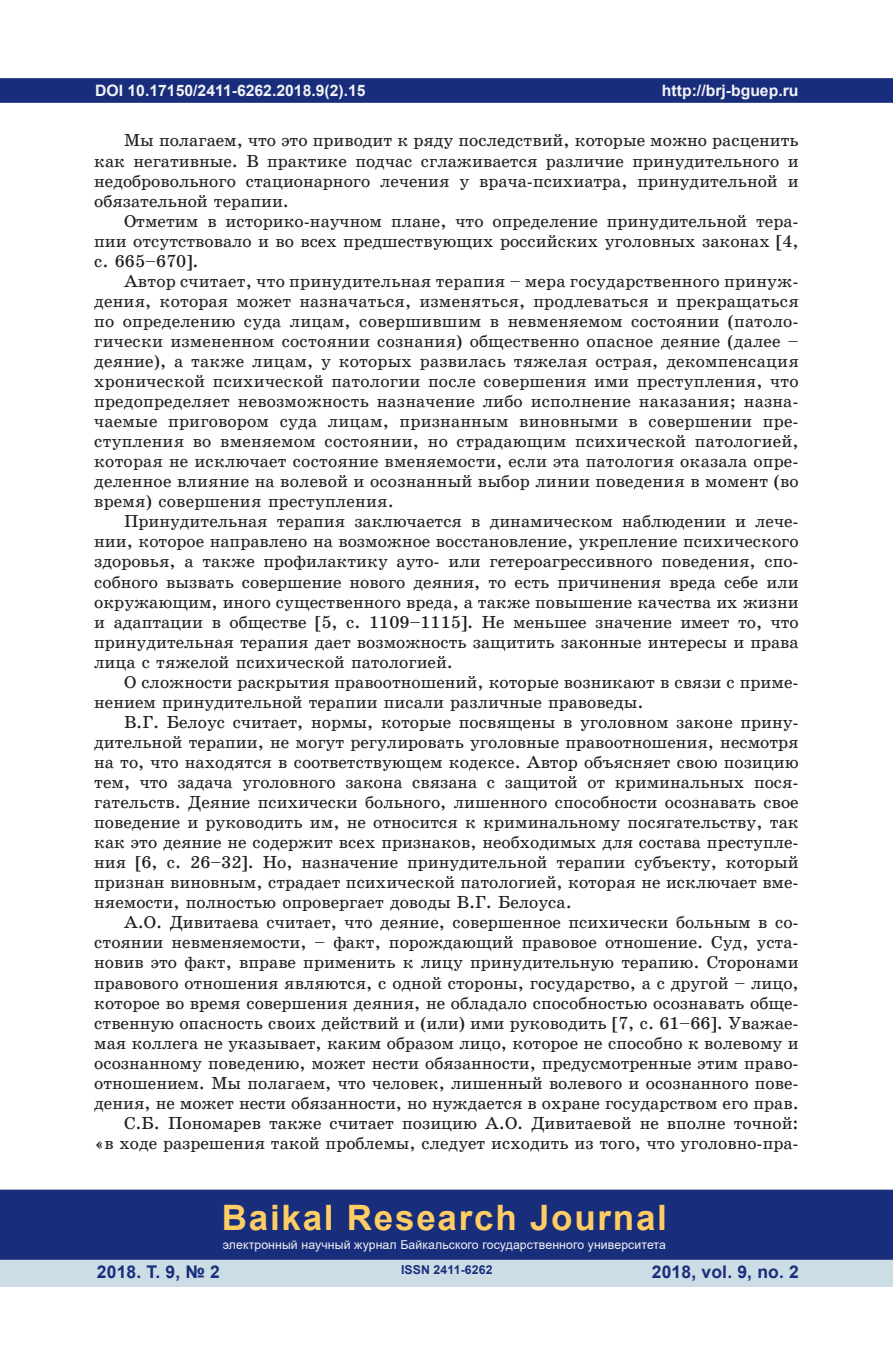
<style>
.page{position:relative;width:893px;height:1360px;background:#fff}
.page>*{position:absolute;margin:0;border:0;box-sizing:border-box;transform-origin:0 0}
.t1{font:700 35px "Arial";letter-spacing:.05em;color:#fecd64}
.t2{font:17.5px/20.1px "School Book C";color:#231f20;text-align:justify}
.t3{font:700 17.5px "Arial";letter-spacing:.01em;color:#182d7c}
.t4{font:700 15.75px "Arial";color:#f2f3f4}
.t5{font:12.25px "Arial";letter-spacing:.01em;color:#f2f3f4}
.t6{font:700 12.25px "Arial";letter-spacing:.01em;color:#182d7c}
</style>
<div class="page">
<div style="left:1px;top:79px;width:891px;height:23px;background:#182d7c"></div>
<div style="left:0;top:78px;width:893px;height:25px;border:2px solid #182d7c"></div>
<div style="left:0;top:1258px;width:893px;height:28px;background:#cddde6"></div>
<div style="left:1px;top:1190px;width:891px;height:68px;background:#182d7c"></div>
<div style="left:0;top:1189px;width:893px;height:70px;border:2px solid #182d7c"></div>
<p class="t4" style="left:95px;top:79px;width:272px">DOI 10.17150/2411-6262.2018.9(2).15</p>
<p class="t2" style="left:94px;top:131px;width:706px;text-indent:30px">Мы полагаем, что это приводит к ряду последствий, которые можно расценить как негативные. В практике подчас сглаживается различие принудительного и недобровольного стационарного лечения у врача-психиатра, принудительной и обязательной терапии.</p>
<p class="t2" style="left:94px;top:211px;width:706px;text-indent:30px">Отметим в историко-научном плане, что определение принудительной тера&shy;пии отсутствовало и во всех предшествующих российских уголовных законах [4, с. 665–670].</p>
<p class="t2" style="left:94px;top:271px;width:706px;text-indent:30px">Автор считает, что принудительная терапия – мера государственного принуж&shy;дения, которая может назначаться, изменяться, продлеваться и прекращаться по определению суда лицам, совершившим в невменяемом состоянии (патоло&shy;гически измененном состоянии сознания) общественно опасное деяние (далее – деяние), а также лицам, у которых развилась тяжелая острая, декомпенсация хронической психической патологии после совершения ими преступления, что предопределяет невозможность назначение либо исполнение наказания; назна&shy;чаемые приговором суда лицам, признанным виновными в совершении пре&shy;ступления во вменяемом состоянии, но страдающим психической патологией, которая не исключает состояние вменяемости, если эта патология оказала опре&shy;деленное влияние на волевой и осознанный выбор линии поведения в момент (во время) совершения преступления.</p>
<p class="t2" style="left:94px;top:511px;width:706px;text-indent:30px">Принудительная терапия заключается в динамическом наблюдении и лече&shy;нии, которое направлено на возможное восстановление, укрепление психического здоровья, а также профилактику ауто- или гетероагрессивного поведения, спо&shy;собного вызвать совершение нового деяния, то есть причинения вреда себе или окружающим, иного существенного вреда, а также повышение качества их жизни и адаптации в обществе [5, с. 1109–1115]. Не меньшее значение имеет то, что принудительная терапия дает возможность защитить законные интересы и права лица с тяжелой психической патологией.</p>
<p class="t2" style="left:94px;top:672px;width:706px;text-indent:30px">О сложности раскрытия правоотношений, которые возникают в связи с приме&shy;нением принудительной терапии писали различные правоведы.</p>
<p class="t2" style="left:94px;top:712px;width:706px;text-indent:30px">В.Г. Белоус считает, нормы, которые посвящены в уголовном законе прину&shy;дительной терапии, не могут регулировать уголовные правоотношения, несмотря на то, что находятся в соответствующем кодексе. Автор объясняет свою позицию тем, что задача уголовного закона связана с защитой от криминальных пося&shy;гательств. Деяние психически больного, лишенного способности осознавать свое поведение и руководить им, не относится к криминальному посягательству, так как это деяние не содержит всех признаков, необходимых для состава преступле&shy;ния [6, с. 26–32]. Но, назначение принудительной терапии субъекту, который признан виновным, страдает психической патологией, которая не исключает вме&shy;няемости, полностью опровергает доводы В.Г. Белоуса.</p>
<p class="t2" style="left:94px;top:912px;width:706px;text-align:right">А.О. Дивитаева считает, что деяние, совершенное психически больным в со&shy;стоянии невменяемости, – факт, порождающий правовое отношение. Суд, уста&shy;новив это факт, вправе применить к лицу принудительную терапию. Сторонами правового отношения являются, с одной стороны, государство, а с другой – лицо, которое во время совершения деяния, не обладало способностью осознавать обще&shy;ственную опасность своих действий и (или) ими руководить [7, с. 61–66]. Уважае&shy;мая коллега не указывает, каким образом лицо, которое не способно к волевому и осознанному поведению, может нести обязанности, предусмотренные этим право&shy;отношением. Мы полагаем, что человек, лишенный волевого и осознанного пове&shy;дения, не может нести обязанности, но нуждается в охране государством его прав.<br>С.Б. Пономарев также считает позицию А.О. Дивитаевой не вполне точной:<br>«в ходе разрешения такой проблемы, следует исходить из того, что уголовно-пра-</p>
<p class="t4" style="left:662px;top:79px;width:138px">http://brj-bguep.ru</p>
<h1 class="t1" style="left:222px;top:1192px;width:447px">Baikal Research Journal</h1>
<p class="t5" style="left:223px;top:1236px;width:445px">электронный научный журнал Байкальского государственного университета</p>
<p class="t6" style="left:401px;top:1261px;width:93px">ISSN 2411-6262</p>
<p class="t3" style="left:97px;top:1259px;width:125px">2018. Т. 9, № 2</p>
<p class="t3" style="left:652px;top:1259px;width:149px">2018, vol. 9, no. 2</p>
</div>
